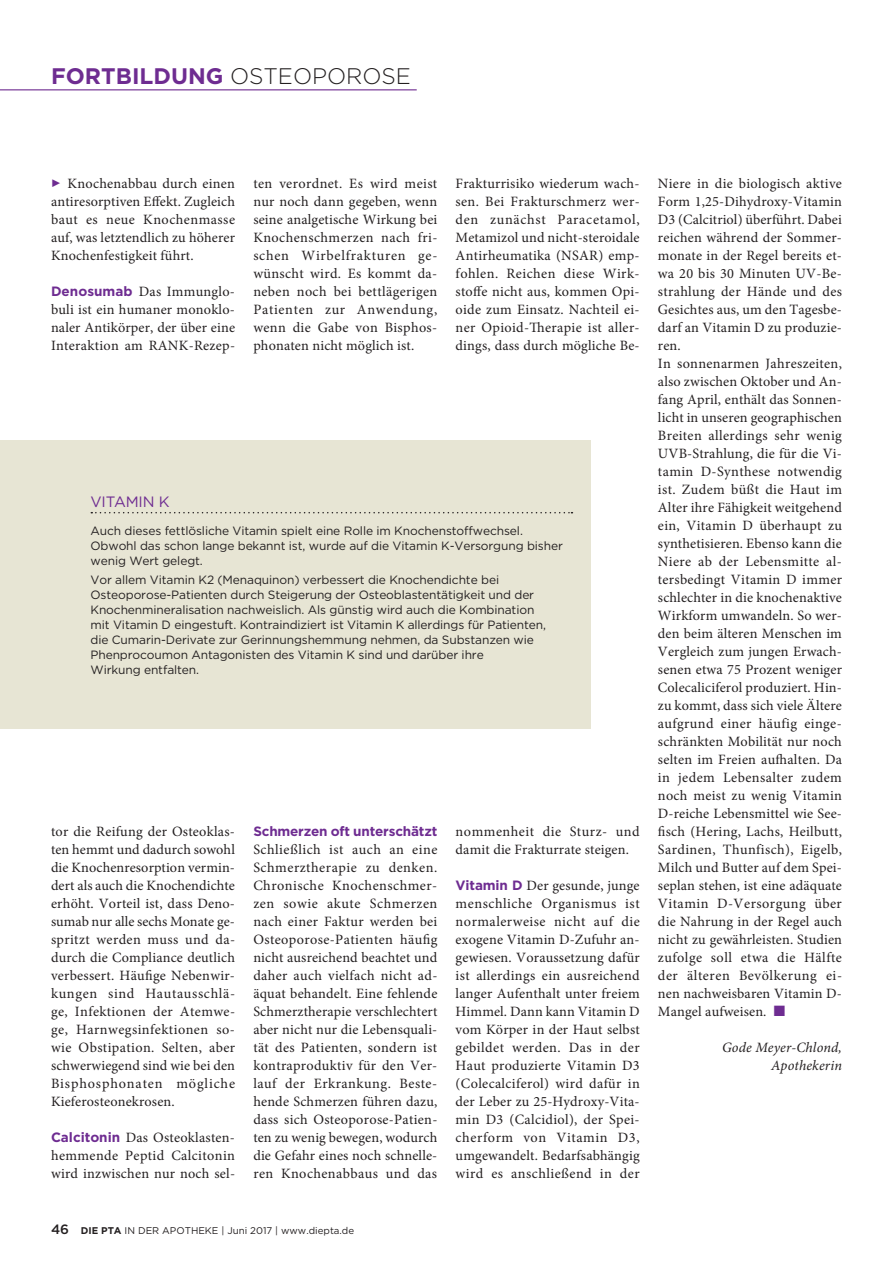
<style>
.page{position:relative;width:893px;height:1263px;background:#fff}
.page>*{position:absolute;margin:0;border:0;box-sizing:border-box;transform-origin:0 0}
.t1{font:700 22.5px "Gotham";color:#6e2c91}
.t2{font:15px "Gotham";letter-spacing:-.01em;color:#6e2c91}
.t3{font:14.25px/18px "Minion Pro";letter-spacing:.01em;color:#231f20;text-align:justify}
.t4{font:italic 14.25px/18px "Minion Pro";letter-spacing:.01em;color:#231f20;text-align:right}
.t5{font:700 13.5px "Gotham";letter-spacing:-.015em;color:#6e2c91}
.t6{font:12px/15px "Gotham";letter-spacing:-.01em;color:#231f20}
.t7{font:9.75px "Gotham";color:#231f20}
.s1{font-weight:300;color:#231f20}
.s2{font-family:"Gotham";font-weight:700;font-size:13.5px;color:#6e2c91}
.s3{color:#6e2c91}
.s4{font-weight:500;font-size:13.5px}
.s5{font-weight:700}
</style>
<div class="page">
<hr style="left:0;top:89px;width:417px;height:1px;background:#6e2c91">
<div style="left:0;top:440px;width:590px;height:288px;background:#e7e5d4"></div>
<svg style="left:91px;top:512px;width:481px;height:1px"></svg>
<h1 class="t1" style="left:51px;top:61px;width:361px">FORTBILDUNG <span class="s1">OSTEOPOROSE</span></h1>
<p class="t3" style="left:51px;top:175px;width:186px;text-indent:17px">Knochenabbau durch einen antiresorptiven Effekt. Zugleich baut es neue Knochenmasse auf, was letztendlich zu höherer Knochenfestigkeit führt.</p>
<p class="t3" style="left:51px;top:283px;width:186px"><span class="s2">Denosumab</span> Das Immunglo&shy;buli ist ein humaner monoklo&shy;naler Antikörper, der über eine Interaktion am RANK-Rezep-</p>
<p class="t3" style="left:253px;top:175px;width:186px">ten verordnet. Es wird meist nur noch dann gegeben, wenn seine analgetische Wirkung bei Knochenschmerzen nach fri&shy;schen Wirbelfrakturen ge&shy;wünscht wird. Es kommt da&shy;neben noch bei bettlägerigen Patienten zur Anwendung, wenn die Gabe von Bisphos&shy;phonaten nicht möglich ist.</p>
<p class="t3" style="left:456px;top:175px;width:186px">Frakturrisiko wiederum wach&shy;sen. Bei Frakturschmerz wer&shy;den zunächst Paracetamol, Metamizol und nicht-steroidale Antirheumatika (NSAR) emp&shy;fohlen. Reichen diese Wirk&shy;stoffe nicht aus, kommen Opi&shy;oide zum Einsatz. Nachteil ei&shy;ner Opioid-Therapie ist aller&shy;dings, dass durch mögliche Be-</p>
<p class="t2" style="left:91px;top:492px;width:81px">VITAMIN K</p>
<p class="t6" style="left:91px;top:523px;width:474px">Auch dieses fettlösliche Vitamin spielt eine Rolle im Knochenstoffwechsel.<br>Obwohl das schon lange bekannt ist, wurde auf die Vitamin K-Versorgung bisher wenig Wert gelegt.</p>
<p class="t6" style="left:91px;top:572px;width:457px">Vor allem Vitamin K2 (Menaquinon) verbessert die Knochendichte bei Osteoporose-Patienten durch Steigerung der Osteoblastentätigkeit und der Knochenmineralisation nachweislich. Als günstig wird auch die Kombination mit Vitamin D eingestuft. Kontraindiziert ist Vitamin K allerdings für Patienten, die Cumarin-Derivate zur Gerinnungshemmung nehmen, da Substanzen wie Phenprocoumon Antagonisten des Vitamin K sind und darüber ihre<br>Wirkung entfalten.</p>
<p class="t3" style="left:51px;top:823px;width:186px">tor die Reifung der Osteoklas&shy;ten hemmt und dadurch sowohl die Knochenresorption vermin&shy;dert als auch die Knochendichte erhöht. Vorteil ist, dass Deno&shy;sumab nur alle sechs Monate ge&shy;spritzt werden muss und da&shy;durch die Compliance deutlich verbessert. Häufige Nebenwir&shy;kungen sind Hautausschlä&shy;ge, Infektionen der Atemwe&shy;ge, Harnwegsinfektionen so&shy;wie Obstipation. Selten, aber schwerwiegend sind wie bei den Bisphosphonaten mögliche Kieferosteonekrosen.</p>
<p class="t3" style="left:51px;top:1129px;width:186px"><span class="s2">Calcitonin</span> Das Osteoklasten&shy;hemmende Peptid Calcitonin wird inzwischen nur noch sel-</p>
<p class="t5" style="left:253px;top:822px;width:186px">Schmerzen oft unterschätzt</p>
<p class="t3" style="left:253px;top:841px;width:186px">Schließlich ist auch an eine Schmerztherapie zu denken.<br>Chronische Knochenschmer&shy;zen sowie akute Schmerzen nach einer Faktur werden bei Osteoporose-Patienten häufig nicht ausreichend beachtet und daher auch vielfach nicht ad&shy;äquat behandelt. Eine fehlende Schmerztherapie verschlechtert aber nicht nur die Lebensquali&shy;tät des Patienten, sondern ist kontraproduktiv für den Ver&shy;lauf der Erkrankung. Beste&shy;hende Schmerzen führen dazu, dass sich Osteoporose-Patien&shy;ten zu wenig bewegen, wodurch die Gefahr eines noch schnelle&shy;ren Knochenabbaus und das</p>
<p class="t3" style="left:456px;top:823px;width:186px">nommenheit die Sturz- und damit die Frakturrate steigen.</p>
<p class="t3" style="left:456px;top:877px;width:186px"><span class="s2">Vitamin D</span> Der gesunde, junge menschliche Organismus ist normalerweise nicht auf die exogene Vitamin D-Zufuhr an&shy;gewiesen. Voraussetzung dafür ist allerdings ein ausreichend langer Aufenthalt unter freiem Himmel. Dann kann Vitamin D vom Körper in der Haut selbst gebildet werden. Das in der Haut produzierte Vitamin D3 (Colecalciferol) wird dafür in der Leber zu 25-Hydroxy-Vita&shy;min D3 (Calcidiol), der Spei&shy;cherform von Vitamin D3, umgewandelt. Bedarfsabhängig wird es anschließend in der</p>
<p class="t3" style="left:658px;top:175px;width:186px;text-align:left">Niere in die biologisch aktive<br>Form 1,25-Dihydroxy-Vitamin<br>D3 (Calcitriol) überführt. Dabei reichen während der Sommer&shy;monate in der Regel bereits et&shy;wa 20 bis 30 Minuten UV-Be&shy;strahlung der Hände und des<br>Gesichtes aus, um den Tagesbe&shy;darf an Vitamin D zu produzie&shy;ren.<br>In sonnenarmen Jahreszeiten, also zwischen Oktober und An&shy;fang April, enthält das Sonnen&shy;licht in unseren geographischen<br>Breiten allerdings sehr wenig<br>UVB-Strahlung, die für die Vi&shy;tamin D-Synthese notwendig ist. Zudem büßt die Haut im<br>Alter ihre Fähigkeit weitgehend ein, Vitamin D überhaupt zu synthetisieren. Ebenso kann die<br>Niere ab der Lebensmitte al&shy;tersbedingt Vitamin D immer schlechter in die knochenaktive<br>Wirkform umwandeln. So wer&shy;den beim älteren Menschen im<br>Vergleich zum jungen Erwach&shy;senen etwa 75 Prozent weniger<br>Colecaliciferol produziert. Hin&shy;zu kommt, dass sich viele Ältere aufgrund einer häufig einge&shy;schränkten Mobilität nur noch selten im Freien aufhalten. Da in jedem Lebensalter zudem noch meist zu wenig Vitamin<br>D-reiche Lebensmittel wie See&shy;fisch (Hering, Lachs, Heilbutt,<br>Sardinen, Thunfisch), Eigelb,<br>Milch und Butter auf dem Spei&shy;seplan stehen, ist eine adäquate<br>Vitamin D-Versorgung über die Nahrung in der Regel auch nicht zu gewährleisten. Studien zufolge soll etwa die Hälfte der älteren Bevölkerung ei&shy;nen nachweisbaren Vitamin D-<br>Mangel aufweisen. <span class="s3">■</span></p>
<p class="t4" style="left:722px;top:1039px;width:121px">Gode Meyer-Chlond,<br>Apothekerin</p>
<p class="t7" style="left:51px;top:1224px;width:305px"><span class="s4">46</span> <span class="s5">DIE PTA</span> IN DER APOTHEKE | Juni 2017 | www.diepta.de</p>
</div>
